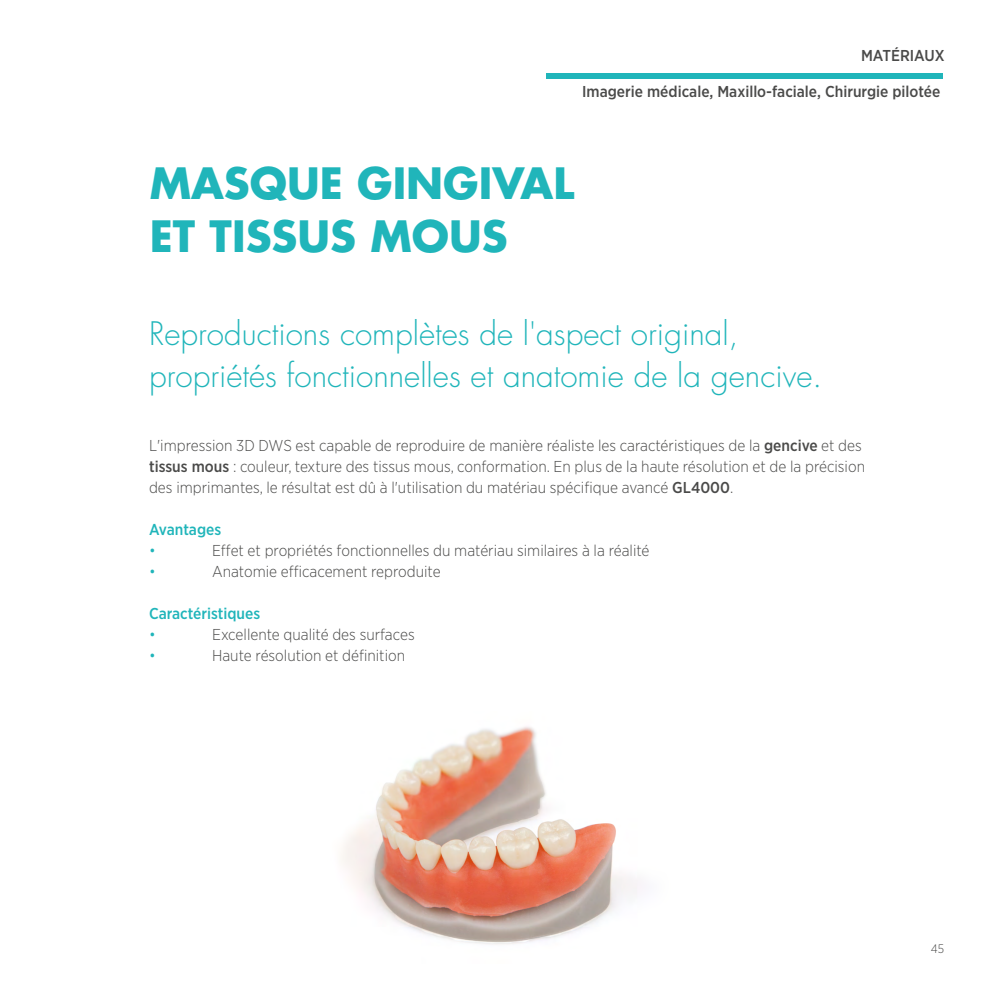
<style>
.page{position:relative;width:993px;height:993px;background:#fff}
.page>*{position:absolute;margin:0;border:0;box-sizing:border-box;transform-origin:0 0}
.t1{font:700 42px/52.5px "Futura Std";color:#20b5ba}
.t2{font:300 31.5px/42px "Futura Std";color:#20b5ba}
.t3{font:300 15.75px/21px "Gotham Narrow";color:#4a4a49}
.t4{font:500 15.75px "Gotham Narrow";color:#4a4a49}
.t5{font:500 15.75px "Gotham Narrow";color:#20b5ba}
.t6{font:300 15.75px "Gotham Narrow";color:#20b5ba}
.t7{font:300 12.25px "Gotham Narrow";color:#4a4a49}
.s1{font-weight:500}
</style>
<div class="page">
<div style="left:546px;top:73px;width:396px;height:5px;background:#20b5ba"></div>
<img style="left:341px;top:726px;width:301px;height:219px">
<p class="t4" style="left:860px;top:46px;width:85px">MATÉRIAUX</p>
<p class="t4" style="left:582px;top:81px;width:360px">Imagerie médicale, Maxillo-faciale, Chirurgie pilotée</p>
<h1 class="t1" style="left:150px;top:156px;width:426px">MASQUE GINGIVAL<br>ET TISSUS MOUS</h1>
<h2 class="t2" style="left:149px;top:313px;width:674px">Reproductions complètes de l'aspect original, propriétés fonctionnelles et anatomie de la gencive.</h2>
<p class="t3" style="left:149px;top:434px;width:717px">L'impression 3D DWS est capable de reproduire de manière réaliste les caractéristiques de la <span class="s1">gencive</span> et des <span class="s1">tissus mous</span> : couleur, texture des tissus mous, conformation. En plus de la haute résolution et de la précision des imprimantes, le résultat est dû à l'utilisation du matériau spécifique avancé <span class="s1">GL4000</span>.</p>
<p class="t5" style="left:149px;top:519px;width:74px">Avantages</p>
<p class="t6" style="left:149px;top:540px;width:8px">•</p>
<p class="t3" style="left:212px;top:539px;width:439px">Effet et propriétés fonctionnelles du matériau similaires à la réalité</p>
<p class="t6" style="left:149px;top:561px;width:8px">•</p>
<p class="t3" style="left:212px;top:560px;width:230px">Anatomie efficacement reproduite</p>
<p class="t5" style="left:149px;top:603px;width:113px">Caractéristiques</p>
<p class="t6" style="left:149px;top:624px;width:8px">•</p>
<p class="t3" style="left:212px;top:623px;width:204px">Excellente qualité des surfaces</p>
<p class="t6" style="left:149px;top:645px;width:8px">•</p>
<p class="t3" style="left:212px;top:644px;width:194px">Haute résolution et définition</p>
<p class="t7" style="left:930px;top:940px;width:15px">45</p>
</div>
